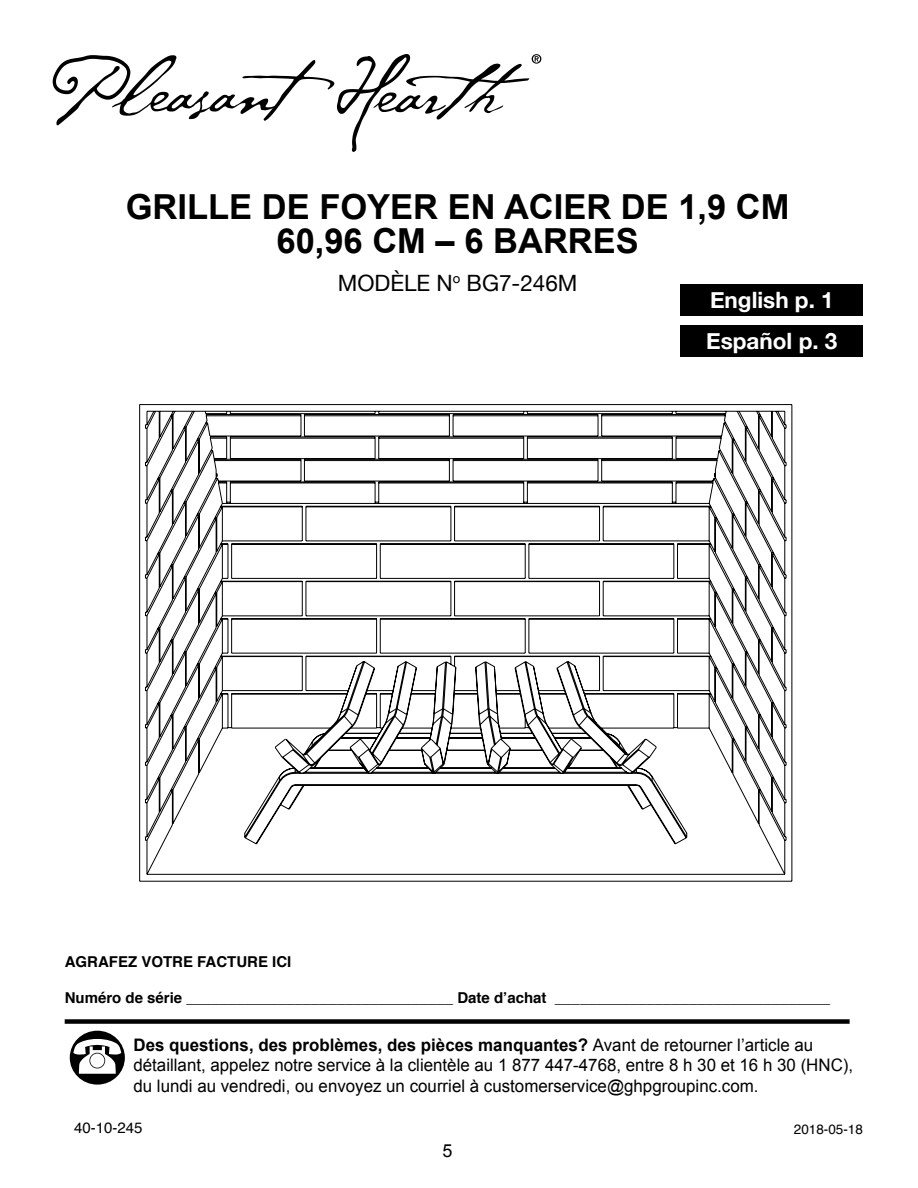
<style>
.page{position:relative;width:918px;height:1188px;background:#fff}
.page>*{position:absolute;margin:0;border:0;box-sizing:border-box;transform-origin:0 0}
.t1{font:700 34.5px/34.5px "Arial";color:#000;text-align:center}
.t2{font:700 22.5px/41.1px "Helvetica Neue";color:#fff}
.t3{font:22.5px "Helvetica Neue";color:#000}
.t4{font:18px "Arial";color:#000}
.t5{font:17.25px/20.7px "Arial";color:#000}
.t6{font:700 15px "Helvetica";color:#000}
.t7{font:15px "Helvetica";color:#000}
.t8{font:13.5px "Helvetica";color:#000}
.s1{font-weight:700}
</style>
<div class="page">
<div style="left:65px;top:1019px;width:785px;height:5px;background:#000"></div>
<div style="left:70px;top:1031px;width:55px;height:54px;background:#000;border-radius:50%"></div>
<svg style="left:73px;top:1039px;width:48px;height:35px"></svg>
<svg style="left:89px;top:1053px;width:16px;height:15px"></svg>
<div style="left:90px;top:1054px;width:14px;height:14px;background:#fff;border-radius:50%"></div>
<svg style="left:139px;top:404px;width:653px;height:478px"></svg>
<svg style="left:279px;top:661px;width:378px;height:127px"></svg>
<div style="left:681px;top:284px;width:182px;height:32px;background:#000"></div>
<div style="left:681px;top:325px;width:182px;height:32px;background:#000"></div>
<svg style="left:53px;top:54px;width:488px;height:98px"></svg>
<h1 class="t1" style="left:126px;top:190px;width:665px">GRILLE DE FOYER EN ACIER DE 1,9 CM<br>60,96 CM – 6 BARRES</h1>
<h2 class="t3" style="left:338px;top:267px;width:241px">MODÈLE N<sup>o</sup> BG7‑246M</h2>
<h2 class="t2" style="left:706px;top:280px;width:133px">English p. 1<br>Español p. 3</h2>
<p class="t6" style="left:65px;top:949px;width:228px">AGRAFEZ VOTRE FACTURE ICI</p>
<p class="t6" style="left:65px;top:985px;width:767px">Numéro de série ________________________________ Date d’achat _________________________________</p>
<p class="t5" style="left:133px;top:1034px;width:721px"><span class="s1">Des questions, des problèmes, des pièces manquantes?</span> Avant de retourner l’article au détaillant, appelez notre service à la clientèle au 1 877 447‑4768, entre 8 h 30 et 16 h 30 (HNC), du lundi au vendredi, ou envoyez un courriel à customerservice@ghpgroupinc.com.</p>
<p class="t7" style="left:74px;top:1116px;width:70px">40-10-245</p>
<p class="t8" style="left:794px;top:1119px;width:71px">2018-05-18</p>
<p class="t4" style="left:443px;top:1139px;width:12px">5</p>
</div>
